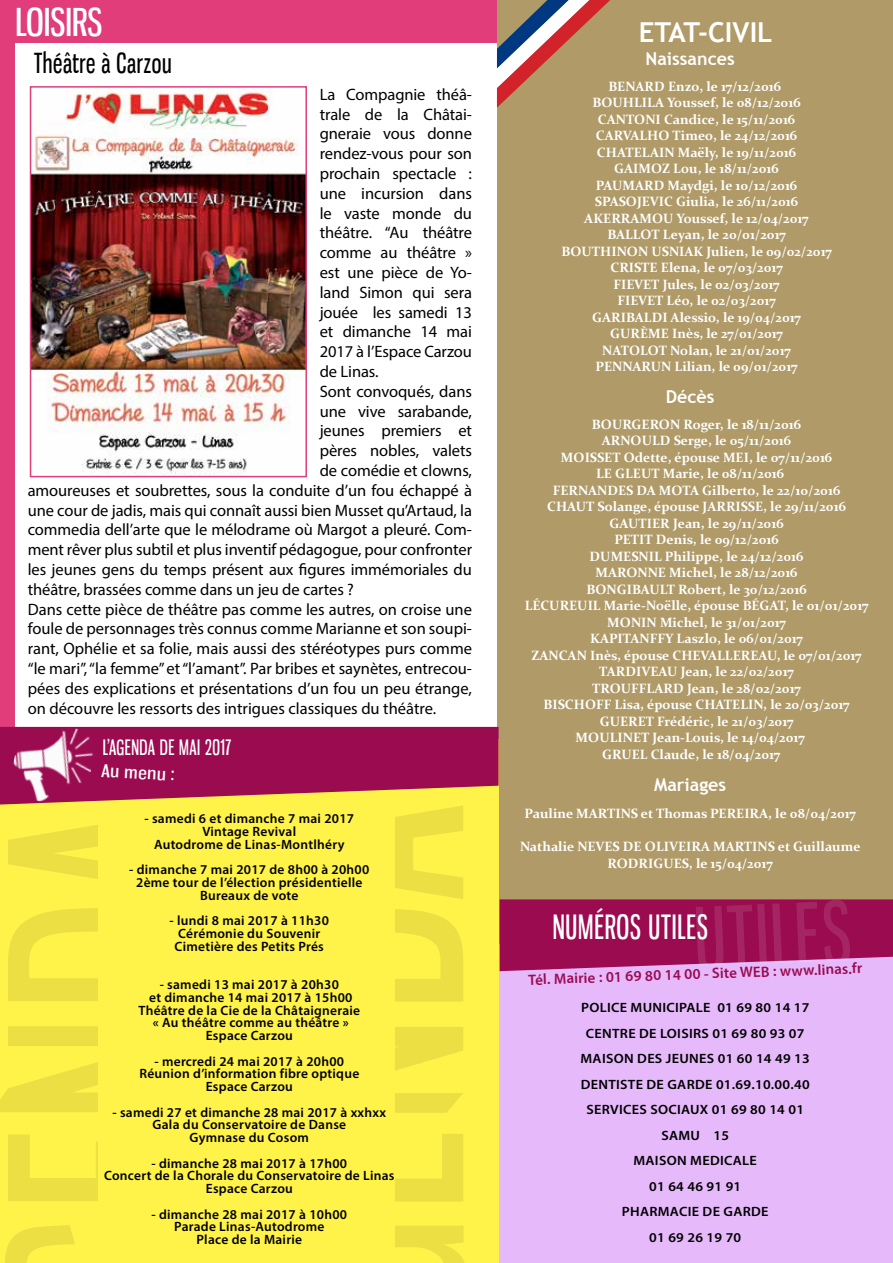
<style>
.page{position:relative;width:893px;height:1263px;background:#fff}
.page>*{position:absolute;margin:0;border:0;box-sizing:border-box;transform-origin:0 0}
.t1{font:37.5px "Gnuolane Free";color:#fff}
.t2{font:32.7px "Gnuolane Free";letter-spacing:.03em;color:#fff;scale:.83 1}
.t3{font:700 27.45px "Trebuchet MS";color:#fff}
.t4{font:27px "Gnuolane Free";letter-spacing:.03em;color:#000;scale:.83 1}
.t5{font:20.7px "Gnuolane Free";letter-spacing:.03em;color:#fff;scale:.83 1}
.t6{font:700 17.85px "Trebuchet MS";color:#fff}
.t7{font:17.25px "Gnuolane Free";color:#fff;scale:1.2 1}
.t8{font:16.5px "Myriad Pro";letter-spacing:-.005em;color:#000}
.t9{font:600 15px "Myriad Pro";color:#9b0b50}
.t10{font:700 13.5px/16.5px "Constantia";color:#fff;text-align:center}
.t11{font:600 13.5px/12.8px "Myriad Pro";letter-spacing:.02em;color:#000;text-align:center}
.t12{font:600 13.5px/25.5px "Myriad Pro";letter-spacing:.02em;color:#000;text-align:center;scale:1.06 1}
</style>
<div class="page">
<div style="left:0;top:0;width:893px;height:43px;background:#e03d7a"></div>
<div style="left:0;top:0;width:15px;height:748px;background:#e03d7a"></div>
<img style="left:33px;top:89px;width:271px;height:385px">
<div style="left:30px;top:86px;width:277px;height:391px;border:2px solid #e03d7a"></div>
<div style="left:497px;top:0;width:396px;height:1263px;background:#af9a68"></div>
<svg style="left:497px;top:0;width:113px;height:108px"></svg>
<svg style="left:0;top:727px;width:893px;height:536px;background:#e0bb7a"></svg>
<h1 class="t1" style="left:15px;top:0;width:88px">LOISIRS</h1>
<h3 class="t4" style="left:34px;top:47px;width:167px">Théâtre à Carzou</h3>
<p class="t8" style="left:320px;top:84px;width:154px">La Compagnie théâ-</p>
<p class="t8" style="left:320px;top:104px;width:154px">trale de la Châtai-</p>
<p class="t8" style="left:320px;top:124px;width:154px">gneraie vous donne</p>
<p class="t8" style="left:320px;top:143px;width:154px">rendez-vous pour son</p>
<p class="t8" style="left:320px;top:163px;width:154px">prochain spectacle :</p>
<p class="t8" style="left:320px;top:183px;width:154px">une incursion dans</p>
<p class="t8" style="left:320px;top:203px;width:154px">le vaste monde du</p>
<p class="t8" style="left:320px;top:223px;width:154px">théâtre. “Au théâtre</p>
<p class="t8" style="left:320px;top:242px;width:154px">comme au théâtre »</p>
<p class="t8" style="left:320px;top:262px;width:154px">est une pièce de Yo-</p>
<p class="t8" style="left:320px;top:282px;width:154px">land Simon qui sera</p>
<p class="t8" style="left:320px;top:302px;width:154px">jouée les samedi 13</p>
<p class="t8" style="left:320px;top:322px;width:154px">et dimanche 14 mai</p>
<p class="t8" style="left:320px;top:341px;width:154px">2017 à l’Espace Carzou</p>
<p class="t8" style="left:320px;top:361px;width:60px">de Linas.</p>
<p class="t8" style="left:320px;top:381px;width:154px">Sont convoqués, dans</p>
<p class="t8" style="left:320px;top:401px;width:154px">une vive sarabande,</p>
<p class="t8" style="left:320px;top:421px;width:154px">jeunes premiers et</p>
<p class="t8" style="left:320px;top:440px;width:154px">pères nobles, valets</p>
<p class="t8" style="left:320px;top:460px;width:154px">de comédie et clowns,</p>
<p class="t8" style="left:28px;top:480px;width:446px">amoureuses et soubrettes, sous la conduite d’un fou échappé à</p>
<p class="t8" style="left:28px;top:500px;width:446px">une cour de jadis, mais qui connaît aussi bien Musset qu’Artaud, la</p>
<p class="t8" style="left:28px;top:520px;width:446px">commedia dell’arte que le mélodrame où Margot a pleuré. Com-</p>
<p class="t8" style="left:28px;top:539px;width:446px">ment rêver plus subtil et plus inventif pédagogue, pour confronter</p>
<p class="t8" style="left:28px;top:559px;width:446px">les jeunes gens du temps présent aux figures immémoriales du</p>
<p class="t8" style="left:28px;top:579px;width:328px">théâtre, brassées comme dans un jeu de cartes ?</p>
<p class="t8" style="left:28px;top:599px;width:446px">Dans cette pièce de théâtre pas comme les autres, on croise une</p>
<p class="t8" style="left:28px;top:619px;width:446px">foule de personnages très connus comme Marianne et son soupi-</p>
<p class="t8" style="left:28px;top:638px;width:446px">rant, Ophélie et sa folie, mais aussi des stéréotypes purs comme</p>
<p class="t8" style="left:28px;top:658px;width:446px">“le mari”, “la femme” et “l’amant”. Par bribes et saynètes, entrecou-</p>
<p class="t8" style="left:28px;top:678px;width:446px">pées des explications et présentations d’un fou un peu étrange,</p>
<p class="t8" style="left:28px;top:698px;width:410px">on découvre les ressorts des intrigues classiques du théâtre.</p>
<h3 class="t5" style="left:103px;top:735px;width:156px">L’AGENDA DE MAI 2017</h3>
<p class="t7" style="left:102px;top:760px;width:62px;rotate:3deg">Au menu :</p>
<p class="t11" style="left:144px;top:812px;width:211px">- samedi 6 et dimanche 7 mai 2017<br>Vintage Revival<br>Autodrome de Linas-Montlhéry</p>
<p class="t11" style="left:129px;top:863px;width:242px">- dimanche 7 mai 2017 de 8h00 à 20h00<br>2ème tour de l’élection présidentielle<br>Bureaux de vote</p>
<p class="t11" style="left:170px;top:914px;width:161px">- lundi 8 mai 2017 à 11h30<br>Cérémonie du Souvenir<br>Cimetière des Petits Prés</p>
<p class="t11" style="left:138px;top:978px;width:223px">- samedi 13 mai 2017 à 20h30<br>et dimanche 14 mai 2017 à 15h00<br>Théâtre de la Cie de la Châtaigneraie « Au théâtre comme au théâtre »<br>Espace Carzou</p>
<p class="t11" style="left:139px;top:1054px;width:221px">- mercredi 24 mai 2017 à 20h00<br>Réunion d’information fibre optique<br>Espace Carzou</p>
<p class="t11" style="left:112px;top:1105px;width:275px">- samedi 27 et dimanche 28 mai 2017 à xxhxx<br>Gala du Conservatoire de Danse<br>Gymnase du Cosom</p>
<p class="t11" style="left:104px;top:1156px;width:292px">- dimanche 28 mai 2017 à 17h00<br>Concert de la Chorale du Conservatoire de Linas<br>Espace Carzou</p>
<p class="t11" style="left:152px;top:1207px;width:197px">- dimanche 28 mai 2017 à 10h00<br>Parade Linas-Autodrome<br>Place de la Mairie</p>
<h3 class="t3" style="left:639px;top:15px;width:135px">ETAT-CIVIL</h3>
<h3 class="t6" style="left:645px;top:48px;width:91px">Naissances</h3>
<p class="t10" style="left:561px;top:77px;width:272px">BENARD Enzo, le 17/12/2016<br>BOUHLILA Youssef, le 08/12/2016<br>CANTONI Candice, le 15/11/2016<br>CARVALHO Timeo, le 24/12/2016<br>CHATELAIN Maëly, le 19/11/2016<br>GAIMOZ Lou, le 18/11/2016<br>PAUMARD Maydgi, le 10/12/2016<br>SPASOJEVIC Giulia, le 26/11/2016<br>AKERRAMOU Youssef, le 12/04/2017<br>BALLOT Leyan, le 20/01/2017<br>BOUTHINON USNIAK Julien, le 09/02/2017<br>CRISTE Elena, le 07/03/2017<br>FIEVET Jules, le 02/03/2017<br>FIEVET Léo, le 02/03/2017<br>GARIBALDI Alessio, le 19/04/2017<br>GURÈME Inès, le 27/01/2017<br>NATOLOT Nolan, le 21/01/2017<br>PENNARUN Lilian, le 09/01/2017</p>
<h3 class="t6" style="left:666px;top:386px;width:50px">Décès</h3>
<p class="t10" style="left:592px;top:415px;width:211px">BOURGERON Roger, le 18/11/2016</p>
<p class="t10" style="left:602px;top:432px;width:191px">ARNOULD Serge, le 05/11/2016</p>
<p class="t10" style="left:561px;top:448px;width:273px">MOISSET Odette, épouse MEI, le 07/11/2016</p>
<p class="t10" style="left:596px;top:465px;width:190px">LE GLEUT Marie, le 08/11/2016</p>
<p class="t10" style="left:553px;top:481px;width:289px">FERNANDES DA MOTA Gilberto, le 22/10/2016</p>
<p class="t10" style="left:547px;top:498px;width:300px">CHAUT Solange, épouse JARRISSE, le 29/11/2016</p>
<p class="t10" style="left:609px;top:514px;width:176px">GAUTIER Jean, le 29/11/2016</p>
<p class="t10" style="left:614px;top:531px;width:166px">PETIT Denis, le 09/12/2016</p>
<p class="t10" style="left:590px;top:547px;width:215px">DUMESNIL Philippe, le 24/12/2016</p>
<p class="t10" style="left:595px;top:564px;width:204px">MARONNE Michel, le 28/12/2016</p>
<p class="t10" style="left:586px;top:580px;width:222px">BONGIBAULT Robert, le 30/12/2016</p>
<p class="t10" style="left:525px;top:597px;width:345px">LÉCUREUIL Marie-Noëlle, épouse BÉGAT, le 01/01/2017</p>
<p class="t10" style="left:607px;top:613px;width:180px">MONIN Michel, le 31/01/2017</p>
<p class="t10" style="left:590px;top:630px;width:214px">KAPITANFFY Laszlo, le 06/01/2017</p>
<p class="t10" style="left:531px;top:646px;width:332px">ZANCAN Inès, épouse CHEVALLEREAU, le 07/01/2017</p>
<p class="t10" style="left:599px;top:663px;width:196px">TARDIVEAU Jean, le 22/02/2017</p>
<p class="t10" style="left:592px;top:679px;width:210px">TROUFFLARD Jean, le 28/02/2017</p>
<p class="t10" style="left:544px;top:696px;width:307px">BISCHOFF Lisa, épouse CHATELIN, le 20/03/2017</p>
<p class="t10" style="left:600px;top:712px;width:195px">GUERET Frédéric, le 21/03/2017</p>
<p class="t10" style="left:576px;top:729px;width:231px">MOULINET Jean-Louis, le 14/04/2017</p>
<p class="t10" style="left:602px;top:745px;width:179px">GRUEL Claude, le 18/04/2017</p>
<h3 class="t6" style="left:654px;top:773px;width:74px">Mariages</h3>
<p class="t10" style="left:524px;top:805px;width:333px">Pauline MARTINS et Thomas PEREIRA, le 08/04/2017</p>
<p class="t10" style="left:520px;top:838px;width:342px">Nathalie NEVES DE OLIVEIRA MARTINS et Guillaume<br>RODRIGUES, le 15/04/2017</p>
<h2 class="t2" style="left:553px;top:907px;width:188px">NUMÉROS UTILES</h2>
<p class="t9" style="left:528px;top:970px;width:336px;rotate:-2deg">Tél. Mairie : 01 69 80 14 00 - Site WEB : www.linas.fr</p>
<p class="t12" style="left:581px;top:994px;width:218px">POLICE MUNICIPALE 01 69 80 14 17<br>CENTRE DE LOISIRS 01 69 80 93 07<br>MAISON DES JEUNES 01 60 14 49 13<br>DENTISTE DE GARDE 01.69.10.00.40<br>SERVICES SOCIAUX 01 69 80 14 01<br>SAMU 15<br>MAISON MEDICALE<br>01 64 46 91 91<br>PHARMACIE DE GARDE<br>01 69 26 19 70</p>
</div>
